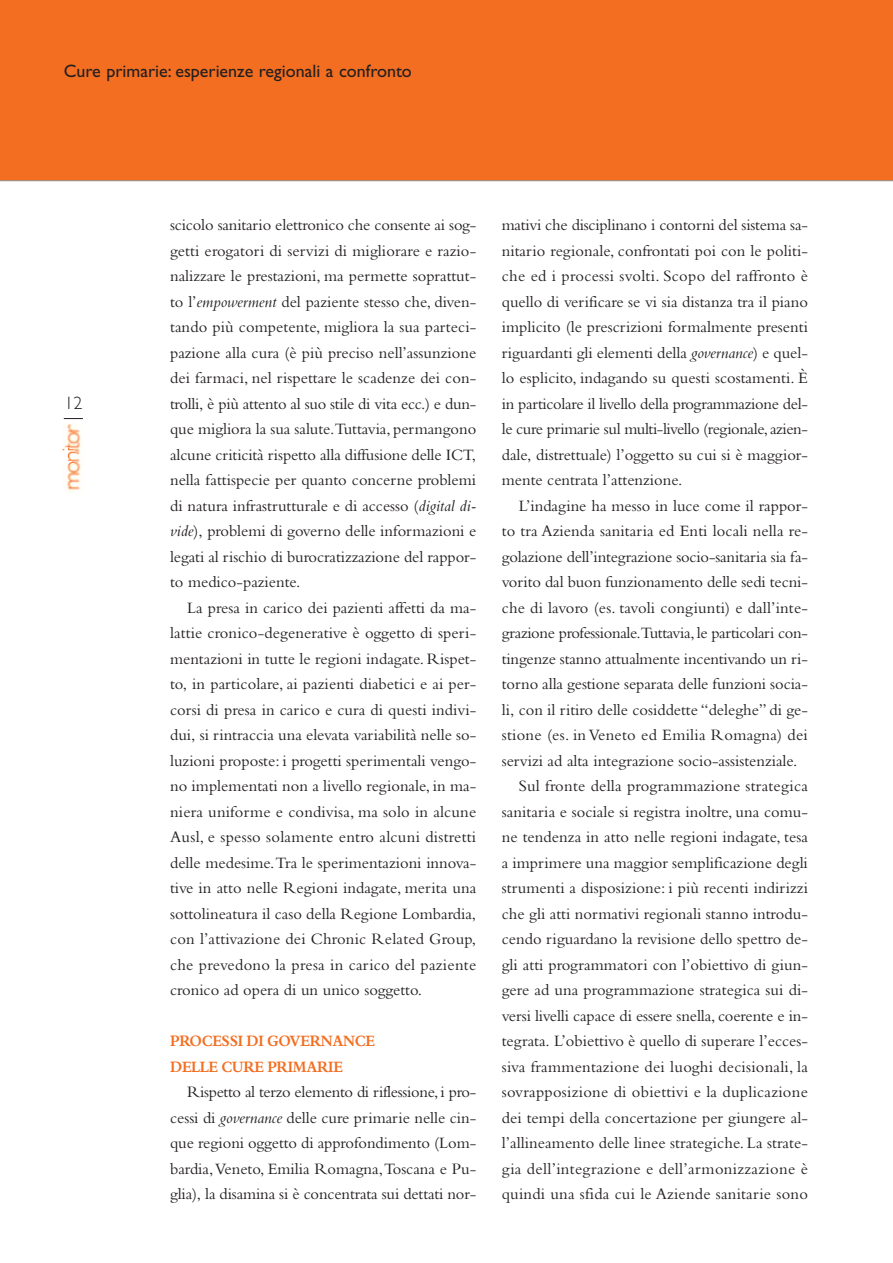
<style>
.page{position:relative;width:893px;height:1263px;background:#fff}
.page>*{position:absolute;margin:0;border:0;box-sizing:border-box;transform-origin:0 0}
.t1{font:18px "Gill Sans";color:#231f20}
.t2{font:300 18px "Gill Sans";color:#231f20}
.t3{font:16.5px/25.5px "Bembo";letter-spacing:.005em;color:#231f20;text-align:justify}
.t4{font:16.5px "Bembo";letter-spacing:-.02em;color:#231f20}
.t5{font:700 16.5px/25.5px "Bembo";letter-spacing:-.02em;color:#f36e21;scale:.9 1}
.s1{font-style:italic}
</style>
<div class="page">
<div style="left:0;top:0;width:893px;height:181px;background:#f36e21"></div>
<hr style="left:0;top:180px;width:893px;height:1px;background:#939598">
<img style="left:62px;top:423px;width:23px;height:69px">
<img style="left:59px;top:447px;width:18px;height:18px;border-radius:50%">
<svg style="left:64px;top:418px;width:19px;height:1px"></svg>
<p class="t1" style="left:64px;top:64px;width:350px">Cure primarie: esperienze regionali a confronto</p>
<p class="t2" style="left:65px;top:396px;width:19px">12</p>
<p class="t3" style="left:170px;top:214px;width:308px">scicolo sanitario elettronico che consente ai sog&shy;getti erogatori di servizi di migliorare e razio&shy;nalizzare le prestazioni, ma permette soprattut&shy;to l’<span class="s1">empowerment</span> del paziente stesso che, diven&shy;tando più competente, migliora la sua parteci&shy;pazione alla cura (è più preciso nell’assunzione dei farmaci, nel rispettare le scadenze dei con&shy;trolli, è più attento al suo stile di vita ecc.) e dun&shy;que migliora la sua salute.Tuttavia, permangono alcune criticità rispetto alla diffusione delle ICT, nella fattispecie per quanto concerne problemi di natura infrastrutturale e di accesso (<span class="s1">digital di&shy;vide</span>), problemi di governo delle informazioni e legati al rischio di burocratizzazione del rappor&shy;to medico-paziente.</p>
<p class="t3" style="left:170px;top:596px;width:308px;text-indent:17px">La presa in carico dei pazienti affetti da ma&shy;lattie cronico-degenerative è oggetto di speri&shy;mentazioni in tutte le regioni indagate. Rispet&shy;to, in particolare, ai pazienti diabetici e ai per&shy;corsi di presa in carico e cura di questi indivi&shy;dui, si rintraccia una elevata variabilità nelle so&shy;luzioni proposte: i progetti sperimentali vengo&shy;no implementati non a livello regionale, in ma&shy;niera uniforme e condivisa, ma solo in alcune Ausl, e spesso solamente entro alcuni distretti delle medesime.Tra le sperimentazioni innova&shy;tive in atto nelle Regioni indagate, merita una sottolineatura il caso della Regione Lombardia, con l’attivazione dei Chronic Related Group, che prevedono la presa in carico del paziente cronico ad opera di un unico soggetto.</p>
<p class="t5" style="left:170px;top:1030px;width:229px">PROCESSI DI GOVERNANCE<br>DELLE CURE PRIMARIE</p>
<p class="t3" style="left:170px;top:1081px;width:308px;text-indent:17px">Rispetto al terzo elemento di riflessione, i pro&shy;cessi di <span class="s1">governance</span> delle cure primarie nelle cin&shy;que regioni oggetto di approfondimento (Lom&shy;bardia,Veneto, Emilia Romagna,Toscana e Pu&shy;glia), la disamina si è concentrata sui dettati nor-</p>
<p class="t3" style="left:502px;top:214px;width:308px">mativi che disciplinano i contorni del sistema sa&shy;nitario regionale, confrontati poi con le politi&shy;che ed i processi svolti. Scopo del raffronto è quello di verificare se vi sia distanza tra il piano implicito (le prescrizioni formalmente presenti riguardanti gli elementi della <span class="s1">governance</span>) e quel&shy;lo esplicito, indagando su questi scostamenti. È in particolare il livello della programmazione del&shy;le cure primarie sul multi-livello (regionale,azien&shy;dale, distrettuale) l’oggetto su cui si è maggior&shy;mente centrata l’attenzione.</p>
<p class="t3" style="left:519px;top:494px;width:291px">L’indagine ha messo in luce come il rappor-</p>
<p class="t3" style="left:502px;top:520px;width:308px">to tra Azienda sanitaria ed Enti locali nella re-</p>
<p class="t3" style="left:502px;top:545px;width:308px">golazione dell’integrazione socio-sanitaria sia fa-</p>
<p class="t3" style="left:502px;top:571px;width:308px">vorito dal buon funzionamento delle sedi tecni-</p>
<p class="t3" style="left:502px;top:596px;width:308px">che di lavoro (es. tavoli congiunti) e dall’inte-</p>
<p class="t4" style="left:502px;top:627px;width:308px">grazione professionale.Tuttavia,le particolari con-</p>
<p class="t3" style="left:502px;top:647px;width:308px">tingenze stanno attualmente incentivando un ri-</p>
<p class="t3" style="left:502px;top:673px;width:308px">torno alla gestione separata delle funzioni socia-</p>
<p class="t3" style="left:502px;top:698px;width:308px">li, con il ritiro delle cosiddette “deleghe” di ge-</p>
<p class="t3" style="left:502px;top:724px;width:308px">stione (es. inVeneto ed Emilia Romagna) dei</p>
<p class="t3" style="left:502px;top:749px;width:297px">servizi ad alta integrazione socio-assistenziale.</p>
<p class="t3" style="left:519px;top:775px;width:291px">Sul fronte della programmazione strategica</p>
<p class="t3" style="left:502px;top:800px;width:308px">sanitaria e sociale si registra inoltre, una comu-</p>
<p class="t3" style="left:502px;top:826px;width:308px">ne tendenza in atto nelle regioni indagate, tesa</p>
<p class="t3" style="left:502px;top:851px;width:308px">a imprimere una maggior semplificazione degli</p>
<p class="t3" style="left:502px;top:877px;width:308px">strumenti a disposizione: i più recenti indirizzi</p>
<p class="t3" style="left:502px;top:902px;width:308px">che gli atti normativi regionali stanno introdu-</p>
<p class="t3" style="left:502px;top:928px;width:308px">cendo riguardano la revisione dello spettro de-</p>
<p class="t3" style="left:502px;top:953px;width:308px">gli atti programmatori con l’obiettivo di giun-</p>
<p class="t3" style="left:502px;top:979px;width:308px">gere ad una programmazione strategica sui di-</p>
<p class="t3" style="left:502px;top:1004px;width:308px">versi livelli capace di essere snella, coerente e in-</p>
<p class="t3" style="left:502px;top:1030px;width:308px">tegrata. L’obiettivo è quello di superare l’ecces-</p>
<p class="t3" style="left:502px;top:1055px;width:308px">siva frammentazione dei luoghi decisionali, la</p>
<p class="t3" style="left:502px;top:1081px;width:308px">sovrapposizione di obiettivi e la duplicazione</p>
<p class="t3" style="left:502px;top:1106px;width:308px">dei tempi della concertazione per giungere al-</p>
<p class="t3" style="left:502px;top:1132px;width:308px">l’allineamento delle linee strategiche. La strate-</p>
<p class="t3" style="left:502px;top:1157px;width:308px">gia dell’integrazione e dell’armonizzazione è</p>
<p class="t3" style="left:502px;top:1183px;width:308px">quindi una sfida cui le Aziende sanitarie sono</p>
</div>
